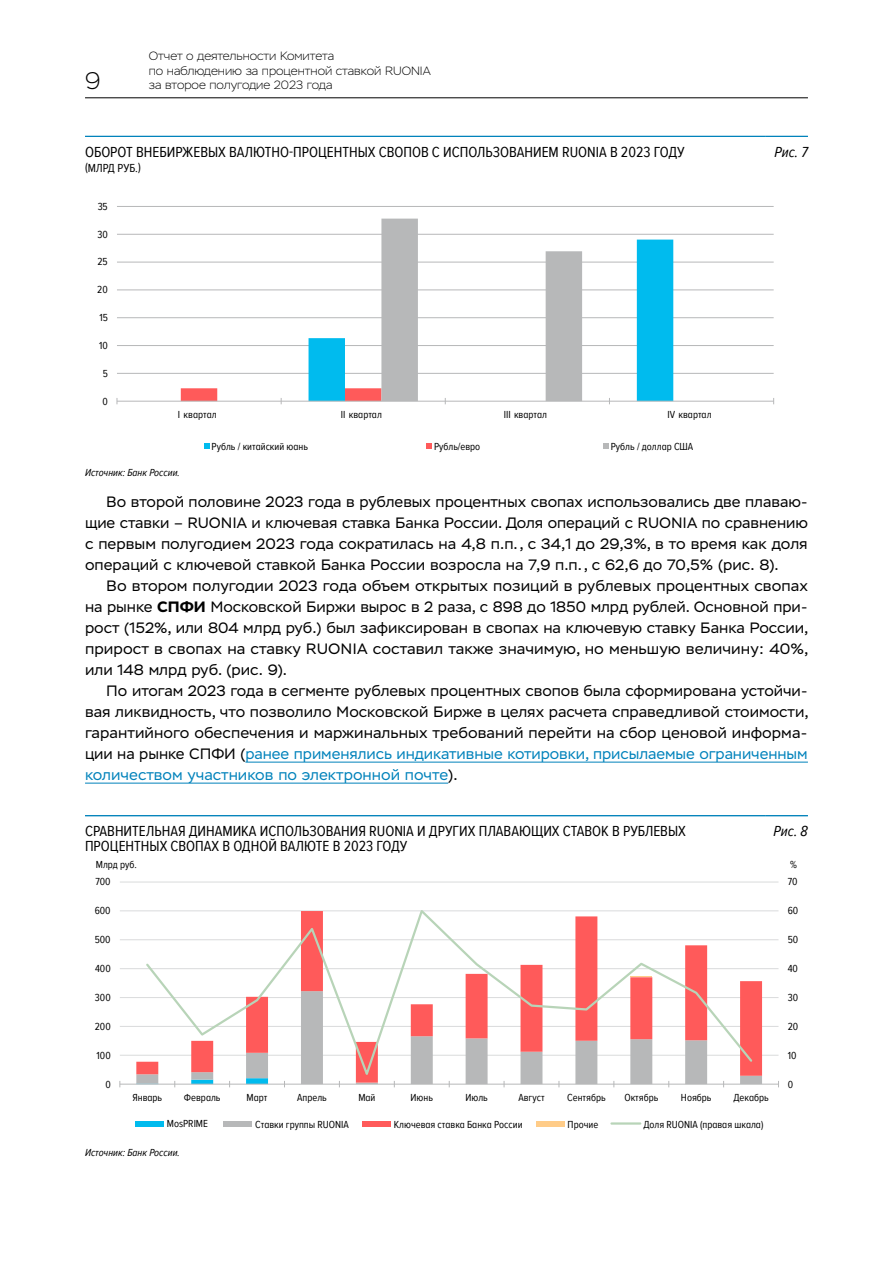
<style>
.page{position:relative;width:893px;height:1263px;background:#fff}
.page>*{position:absolute;margin:0;border:0;box-sizing:border-box;transform-origin:0 0}
.t1{font:200 24px "Stem";color:#000}
.t2{font:15px/21px "Stem Text";color:#000;text-align:justify}
.t3{font:15px/15px "Proxima Nova A Cond";color:#000}
.t4{font:italic 15px "Proxima Nova A Cond";color:#000}
.t5{font:200 12px/14.4px "Stem";color:#000}
.t6{font:12px "Proxima Nova A Cond";color:#000}
.t7{font:10.5px "Proxima Nova A Cond";color:#000}
.t8{font:italic 10.5px "Proxima Nova A Cond";color:#000}
.s1{font-weight:700}
.s2{color:#0082bb}
</style>
<div class="page">
<hr style="left:85px;top:98px;width:723px;height:1px;background:#000">
<hr style="left:245px;top:762px;width:563px;height:1px;background:#0082bb">
<hr style="left:85px;top:783px;width:363px;height:1px;background:#0082bb">
<hr style="left:117px;top:373px;width:657px;height:1px;background:#b7b8b9">
<hr style="left:117px;top:345px;width:657px;height:1px;background:#b7b8b9">
<hr style="left:117px;top:317px;width:657px;height:1px;background:#b7b8b9">
<hr style="left:117px;top:290px;width:657px;height:1px;background:#b7b8b9">
<hr style="left:117px;top:262px;width:657px;height:1px;background:#b7b8b9">
<hr style="left:117px;top:234px;width:657px;height:1px;background:#b7b8b9">
<hr style="left:117px;top:206px;width:657px;height:1px;background:#b7b8b9">
<svg style="left:582px;top:240px;width:91px;height:161px"></svg>
<hr style="left:117px;top:401px;width:657px;height:1px;background:#b7b8b9">
<svg style="left:181px;top:219px;width:401px;height:185px"></svg>
<svg style="left:204px;top:443px;width:6px;height:5px"></svg>
<svg style="left:426px;top:443px;width:6px;height:5px"></svg>
<svg style="left:603px;top:443px;width:6px;height:5px"></svg>
<hr style="left:85px;top:136px;width:680px;height:1px;background:#0082bb">
<hr style="left:765px;top:136px;width:43px;height:1px;background:#0082bb">
<svg style="left:119px;top:881px;width:660px;height:246px"></svg>
<hr style="left:85px;top:815px;width:680px;height:1px;background:#0082bb">
<hr style="left:765px;top:815px;width:43px;height:1px;background:#0082bb">
<h1 class="t1" style="left:85px;top:67px;width:17px">9</h1>
<p class="t5" style="left:149px;top:49px;width:283px">Отчет о деятельности Комитета<br>по наблюдению за процентной ставкой RUONIA за второе полугодие 2023 года</p>
<p class="t3" style="left:85px;top:143px;width:601px">ОБОРОТ ВНЕБИРЖЕВЫХ ВАЛЮТНО-ПРОЦЕНТНЫХ СВОПОВ С ИСПОЛЬЗОВАНИЕМ RUONIA В 2023 ГОДУ</p>
<p class="t6" style="left:85px;top:159px;width:57px">(МЛРД РУБ.)</p>
<p class="t7" style="left:98px;top:199px;width:12px">35</p>
<p class="t7" style="left:97px;top:226px;width:12px">30</p>
<p class="t7" style="left:98px;top:254px;width:12px">25</p>
<p class="t7" style="left:97px;top:282px;width:12px">20</p>
<p class="t7" style="left:99px;top:310px;width:10px">15</p>
<p class="t7" style="left:99px;top:338px;width:10px">10</p>
<p class="t7" style="left:103px;top:365px;width:7px">5</p>
<p class="t7" style="left:102px;top:393px;width:7px">0</p>
<p class="t7" style="left:178px;top:407px;width:40px">I квартал</p>
<p class="t7" style="left:341px;top:407px;width:43px">II квартал</p>
<p class="t7" style="left:504px;top:407px;width:45px">III квартал</p>
<p class="t7" style="left:668px;top:407px;width:45px">IV квартал</p>
<p class="t7" style="left:212px;top:439px;width:98px">Рубль / китайский юань</p>
<p class="t7" style="left:434px;top:439px;width:48px">Рубль/евро</p>
<p class="t7" style="left:611px;top:439px;width:84px">Рубль / доллар США</p>
<p class="t8" style="left:85px;top:465px;width:96px">Источник: Банк России.</p>
<p class="t4" style="left:775px;top:141px;width:35px">Рис. 7</p>
<p class="t2" style="left:85px;top:491px;width:724px;text-indent:21px">Во второй половине 2023 года в рублевых процентных свопах использовались две плаваю&shy;щие ставки – RUONIA и ключевая ставка Банка России. Доля операций с RUONIA по сравнению с первым полугодием 2023 года сократилась на 4,8 п.п., с 34,1 до 29,3%, в то время как доля операций с ключевой ставкой Банка России возросла на 7,9 п.п., с 62,6 до 70,5% (рис. 8).</p>
<p class="t2" style="left:85px;top:575px;width:725px;text-indent:21px">Во втором полугодии 2023 года объем открытых позиций в рублевых процентных свопах на рынке <span class="s1">СПФИ</span> Московской Биржи вырос в 2 раза, с 898 до 1850 млрд рублей. Основной при&shy;рост (152%, или 804 млрд руб.) был зафиксирован в свопах на ключевую ставку Банка России, прирост в свопах на ставку RUONIA составил также значимую, но меньшую величину: 40%, или 148 млрд руб. (рис. 9).</p>
<p class="t2" style="left:85px;top:680px;width:725px;text-indent:21px">По итогам 2023 года в сегменте рублевых процентных свопов была сформирована устойчи&shy;вая ликвидность, что позволило Московской Бирже в целях расчета справедливой стоимости, гарантийного обеспечения и маржинальных требований перейти на сбор ценовой информа&shy;ции на рынке СПФИ (<span class="s2">ранее применялись индикативные котировки, присылаемые ограниченным количеством участников по электронной почте</span>).</p>
<p class="t3" style="left:85px;top:823px;width:602px">СРАВНИТЕЛЬНАЯ ДИНАМИКА ИСПОЛЬЗОВАНИЯ RUONIA И ДРУГИХ ПЛАВАЮЩИХ СТАВОК В РУБЛЕВЫХ<br>ПРОЦЕНТНЫХ СВОПАХ В ОДНОЙ ВАЛЮТЕ В 2023 ГОДУ</p>
<p class="t4" style="left:774px;top:820px;width:36px">Рис. 8</p>
<p class="t7" style="left:96px;top:857px;width:43px">Млрд руб.</p>
<p class="t7" style="left:790px;top:857px;width:8px">%</p>
<p class="t7" style="left:96px;top:874px;width:17px">700</p>
<p class="t7" style="left:788px;top:874px;width:11px">70</p>
<p class="t7" style="left:95px;top:903px;width:17px">600</p>
<p class="t7" style="left:788px;top:903px;width:12px">60</p>
<p class="t7" style="left:95px;top:932px;width:17px">500</p>
<p class="t7" style="left:788px;top:932px;width:12px">50</p>
<p class="t7" style="left:95px;top:961px;width:17px">400</p>
<p class="t7" style="left:788px;top:961px;width:12px">40</p>
<p class="t7" style="left:95px;top:990px;width:17px">300</p>
<p class="t7" style="left:788px;top:990px;width:12px">30</p>
<p class="t7" style="left:95px;top:1018px;width:17px">200</p>
<p class="t7" style="left:788px;top:1018px;width:12px">20</p>
<p class="t7" style="left:97px;top:1047px;width:16px">100</p>
<p class="t7" style="left:788px;top:1047px;width:10px">10</p>
<p class="t7" style="left:105px;top:1076px;width:7px">0</p>
<p class="t7" style="left:788px;top:1076px;width:7px">0</p>
<p class="t7" style="left:132px;top:1090px;width:31px">Январь</p>
<p class="t7" style="left:184px;top:1090px;width:38px">Февраль</p>
<p class="t7" style="left:247px;top:1090px;width:22px">Март</p>
<p class="t7" style="left:297px;top:1090px;width:31px">Апрель</p>
<p class="t7" style="left:358px;top:1090px;width:19px">Май</p>
<p class="t7" style="left:411px;top:1090px;width:24px">Июнь</p>
<p class="t7" style="left:465px;top:1090px;width:24px">Июль</p>
<p class="t7" style="left:518px;top:1090px;width:28px">Август</p>
<p class="t7" style="left:567px;top:1090px;width:40px">Сентябрь</p>
<p class="t7" style="left:624px;top:1090px;width:36px">Октябрь</p>
<p class="t7" style="left:681px;top:1090px;width:32px">Ноябрь</p>
<p class="t7" style="left:733px;top:1090px;width:37px">Декабрь</p>
<p class="t7" style="left:167px;top:1116px;width:43px">MosPRIME</p>
<p class="t7" style="left:255px;top:1117px;width:95px">Ставки группы RUONIA</p>
<p class="t7" style="left:394px;top:1117px;width:130px">Ключевая ставка Банка России</p>
<p class="t7" style="left:568px;top:1117px;width:32px">Прочие</p>
<p class="t7" style="left:643px;top:1117px;width:122px">Доля RUONIA (правая шкала)</p>
<p class="t8" style="left:85px;top:1144px;width:96px">Источник: Банк России.</p>
</div>
